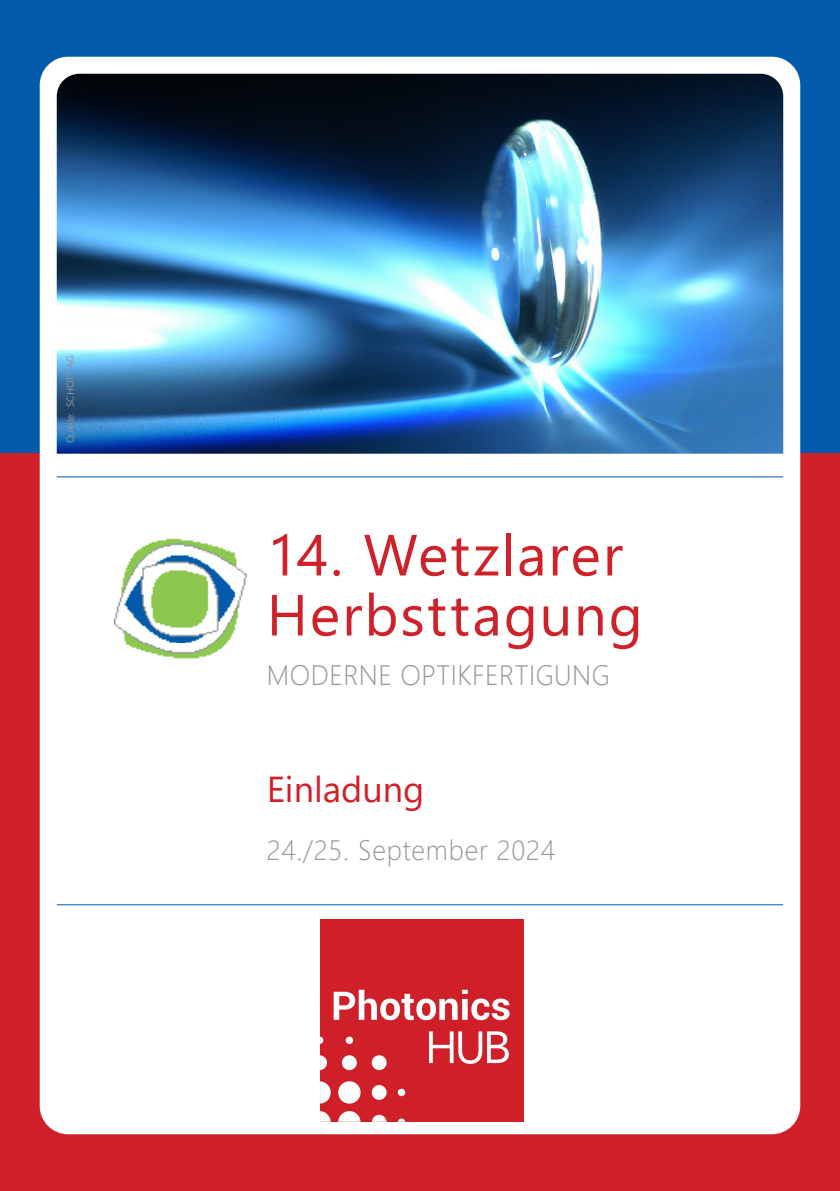
<style>
.page{position:relative;width:840px;height:1191px;background:#fff}
.page>*{position:absolute;margin:0;border:0;box-sizing:border-box;transform-origin:0 0}
.t1{font:58px/60px "Segoe UI";letter-spacing:.035em;color:#d02029}
.t2{font:36px "Segoe UI";color:#d02029}
.t3{font:300 28px "Segoe UI";letter-spacing:.02em;color:#939598;scale:.96 1}
.Fließtext{font:10px "Segoe UI";color:#939598}
</style>
<div class="page">
<div style="left:0;top:0;width:839px;height:454px;background:#015aaa"></div>
<div style="left:0;top:454px;width:839px;height:737px;background:#d02029"></div>
<div style="left:40px;top:57px;width:759px;height:1077px;background:#fff;border-radius:28px"></div>
<img style="left:57px;top:74px;width:725px;height:380px">
<hr style="left:57px;top:476px;width:725px;height:1px;background:#015aaa">
<hr style="left:57px;top:904px;width:725px;height:1px;background:#015aaa">
<img style="left:115px;top:538px;width:132px;height:121px">
<div style="left:320px;top:918px;width:203px;height:203px;background:#cf2029"></div>
<div style="left:338px;top:1081px;width:22px;height:22px;background:#fff;border-radius:50%"></div>
<div style="left:345px;top:1036px;width:8px;height:8px;background:#fff;border-radius:50%"></div>
<svg style="left:372px;top:1114px;width:14px;height:7px"></svg>
<svg style="left:398px;top:1118px;width:7px;height:3px"></svg>
<div style="left:371px;top:1085px;width:15px;height:15px;background:#fff;border-radius:50%"></div>
<svg style="left:320px;top:1081px;width:10px;height:22px"></svg>
<svg style="left:320px;top:1055px;width:7px;height:15px"></svg>
<svg style="left:320px;top:1111px;width:10px;height:10px"></svg>
<div style="left:342px;top:1055px;width:14px;height:15px;background:#fff;border-radius:50%"></div>
<svg style="left:320px;top:1036px;width:3px;height:8px"></svg>
<svg style="left:338px;top:1111px;width:22px;height:10px"></svg>
<div style="left:371px;top:1055px;width:15px;height:15px;background:#fff;border-radius:50%"></div>
<div style="left:397px;top:1088px;width:8px;height:8px;background:#fff;border-radius:50%"></div>
<svg style="left:333px;top:989px;width:176px;height:31px"></svg>
<svg style="left:429px;top:1031px;width:79px;height:32px"></svg>
<p class="Fließtext" style="left:61px;top:443px;width:90px;rotate:-90deg">Quelle: SCHOTT AG</p>
<p class="t1" style="left:266px;top:520px;width:377px">14. Wetzlarer<br>Herbsttagung</p>
<p class="t3" style="left:266px;top:648px;width:358px">MODERNE OPTIKFERTIGUNG</p>
<p class="t2" style="left:266px;top:755px;width:159px">Einladung</p>
<p class="t3" style="left:266px;top:824px;width:302px">24./25. September 2024</p>
</div>
